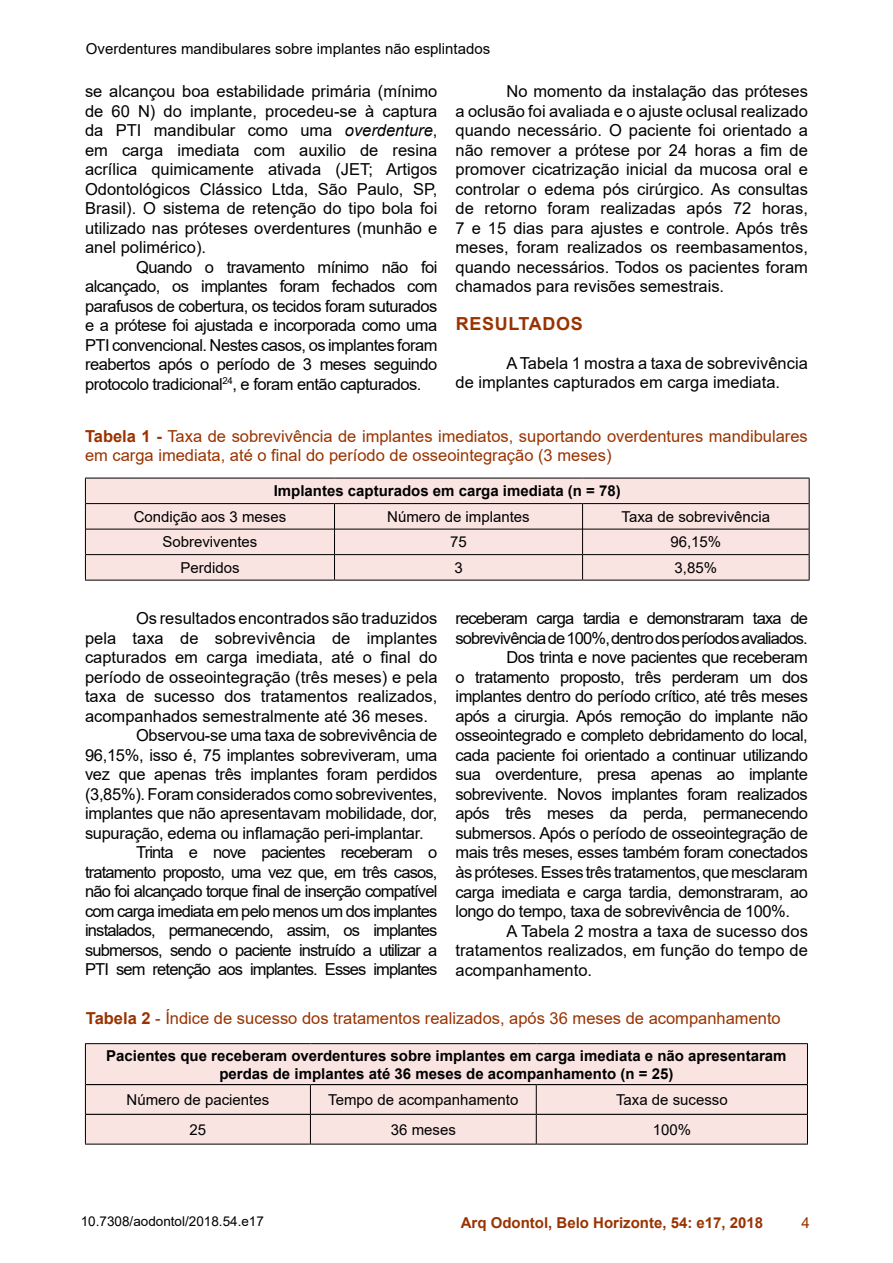
<style>
.page{position:relative;width:893px;height:1263px;background:#fff}
.page>*{position:absolute;margin:0;border:0;box-sizing:border-box;transform-origin:0 0}
.t1{font:700 18px "Arial";letter-spacing:.035em;color:#930}
.t2{font:16.5px/19.5px "Arial";letter-spacing:-.03em;color:#000;text-align:justify}
.t3{font:16.5px/19.5px "Arial";color:#000}
.t4{font:16.5px "Arial";letter-spacing:-.05em;color:#000}
.t5{font:16.5px/19.5px "Arial";color:#930}
.t6{font:15px "Arial";color:#000}
.t7{font:700 15px/18px "Arial";color:#000;text-align:center}
.t8{font:700 15px "Arial";color:#930}
.t9{font:15px "Arial";color:#930}
.t10{font:13.5px "Arial";color:#000}
.s1{font-style:italic}
.s2{font-weight:700}
</style>
<div class="page">
<div style="left:86px;top:479px;width:723px;height:101px;background:#f9e4e2"></div>
<hr style="left:86px;top:503px;width:248px;height:1px;background:#000">
<hr style="left:334px;top:503px;width:249px;height:1px;background:#000">
<hr style="left:583px;top:503px;width:226px;height:1px;background:#000">
<hr style="left:86px;top:529px;width:248px;height:1px;background:#000">
<hr style="left:335px;top:529px;width:247px;height:1px;background:#000">
<hr style="left:583px;top:529px;width:226px;height:1px;background:#000">
<hr style="left:86px;top:554px;width:248px;height:1px;background:#000">
<hr style="left:335px;top:554px;width:247px;height:1px;background:#000">
<hr style="left:583px;top:554px;width:226px;height:1px;background:#000">
<hr style="left:85px;top:478px;width:249px;height:1px;background:#000">
<hr style="left:334px;top:478px;width:249px;height:1px;background:#000">
<hr style="left:583px;top:478px;width:226px;height:1px;background:#000">
<svg style="left:85px;top:478px;width:1px;height:102px"></svg>
<svg style="left:334px;top:504px;width:1px;height:76px"></svg>
<svg style="left:582px;top:504px;width:1px;height:76px"></svg>
<svg style="left:809px;top:478px;width:1px;height:102px"></svg>
<hr style="left:85px;top:580px;width:249px;height:1px;background:#000">
<hr style="left:334px;top:580px;width:249px;height:1px;background:#000">
<hr style="left:583px;top:580px;width:226px;height:1px;background:#000">
<div style="left:86px;top:1044px;width:721px;height:100px;background:#f9e4e2"></div>
<hr style="left:86px;top:1084px;width:224px;height:1px;background:#000">
<hr style="left:310px;top:1084px;width:226px;height:1px;background:#000">
<hr style="left:536px;top:1084px;width:271px;height:1px;background:#000">
<hr style="left:86px;top:1114px;width:224px;height:1px;background:#000">
<hr style="left:311px;top:1114px;width:225px;height:1px;background:#000">
<hr style="left:537px;top:1114px;width:270px;height:1px;background:#000">
<hr style="left:85px;top:1043px;width:225px;height:1px;background:#000">
<hr style="left:85px;top:1044px;width:1px;height:40px;background:#000">
<hr style="left:310px;top:1043px;width:226px;height:1px;background:#000">
<hr style="left:536px;top:1043px;width:272px;height:1px;background:#000">
<hr style="left:807px;top:1044px;width:1px;height:40px;background:#000">
<hr style="left:85px;top:1084px;width:1px;height:30px;background:#000">
<svg style="left:310px;top:1085px;width:1px;height:29px"></svg>
<svg style="left:536px;top:1085px;width:1px;height:29px"></svg>
<hr style="left:807px;top:1084px;width:1px;height:30px;background:#000">
<hr style="left:85px;top:1114px;width:1px;height:30px;background:#000">
<hr style="left:310px;top:1114px;width:1px;height:30px;background:#000">
<hr style="left:536px;top:1114px;width:1px;height:30px;background:#000">
<hr style="left:807px;top:1114px;width:1px;height:30px;background:#000">
<hr style="left:85px;top:1144px;width:225px;height:1px;background:#000">
<hr style="left:310px;top:1144px;width:226px;height:1px;background:#000">
<hr style="left:536px;top:1144px;width:272px;height:1px;background:#000">
<p class="t6" style="left:86px;top:38px;width:406px">Overdentures mandibulares sobre implantes não esplintados</p>
<p class="t2" style="left:85px;top:81px;width:354px">se alcançou boa estabilidade primária (mínimo de 60 N) do implante, procedeu-se à captura da PTI mandibular como uma <span class="s1">overdenture</span>, em carga imediata com auxilio de resina acrílica quimicamente ativada (JET; Artigos Odontológicos Clássico Ltda, São Paulo, SP, Brasil). O sistema de retenção do tipo bola foi utilizado nas próteses overdentures (munhão e anel polimérico).</p>
<p class="t2" style="left:85px;top:257px;width:354px;text-indent:51px">Quando o travamento mínimo não foi alcançado, os implantes foram fechados com parafusos de cobertura, os tecidos foram suturados e a prótese foi ajustada e incorporada como uma PTI convencional. Nestes casos, os implantes foram reabertos após o período de 3 meses seguindo protocolo tradicional<sup>24</sup>, e foram então capturados.</p>
<p class="t2" style="left:455px;top:81px;width:354px;text-indent:51px">No momento da instalação das próteses a oclusão foi avaliada e o ajuste oclusal realizado quando necessário. O paciente foi orientado a não remover a prótese por 24 horas a fim de promover cicatrização inicial da mucosa oral e controlar o edema pós cirúrgico. As consultas de retorno foram realizadas após 72 horas, 7 e 15 dias para ajustes e controle. Após três meses, foram realizados os reembasamentos, quando necessários. Todos os pacientes foram chamados para revisões semestrais.</p>
<p class="t1" style="left:456px;top:311px;width:129px">RESULTADOS</p>
<p class="t3" style="left:455px;top:353px;width:354px;text-indent:51px">A Tabela 1 mostra a taxa de sobrevivência de implantes capturados em carga imediata.</p>
<p class="t5" style="left:85px;top:426px;width:724px"><span class="s2">Tabela 1 -</span> Taxa de sobrevivência de implantes imediatos, suportando overdentures mandibulares em carga imediata, até o final do período de osseointegração (3 meses)</p>
<p class="t7" style="left:274px;top:482px;width:349px">Implantes capturados em carga imediata (n = 78)</p>
<p class="t6" style="left:134px;top:506px;width:154px">Condição aos 3 meses</p>
<p class="t6" style="left:387px;top:506px;width:144px">Número de implantes</p>
<p class="t6" style="left:622px;top:506px;width:150px">Taxa de sobrevivência</p>
<p class="t6" style="left:162px;top:532px;width:97px">Sobreviventes</p>
<p class="t6" style="left:450px;top:532px;width:18px">75</p>
<p class="t6" style="left:670px;top:532px;width:52px">96,15%</p>
<p class="t6" style="left:180px;top:557px;width:61px">Perdidos</p>
<p class="t6" style="left:454px;top:557px;width:10px">3</p>
<p class="t6" style="left:675px;top:557px;width:44px">3,85%</p>
<p class="t3" style="left:136px;top:609px;width:303px">Os resultados encontrados são traduzidos</p>
<p class="t3" style="left:85px;top:628px;width:354px">pela taxa de sobrevivência de implantes</p>
<p class="t3" style="left:85px;top:648px;width:354px">capturados em carga imediata, até o final do</p>
<p class="t3" style="left:85px;top:667px;width:354px">período de osseointegração (três meses) e pela</p>
<p class="t3" style="left:85px;top:687px;width:354px">taxa de sucesso dos tratamentos realizados,</p>
<p class="t3" style="left:85px;top:706px;width:344px">acompanhados semestralmente até 36 meses.</p>
<p class="t2" style="left:136px;top:726px;width:303px">Observou-se uma taxa de sobrevivência de</p>
<p class="t2" style="left:85px;top:745px;width:354px">96,15%, isso é, 75 implantes sobreviveram, uma</p>
<p class="t2" style="left:85px;top:765px;width:354px">vez que apenas três implantes foram perdidos</p>
<p class="t2" style="left:85px;top:784px;width:354px">(3,85%). Foram considerados como sobreviventes,</p>
<p class="t2" style="left:85px;top:804px;width:354px">implantes que não apresentavam mobilidade, dor,</p>
<p class="t2" style="left:85px;top:823px;width:340px">supuração, edema ou inflamação peri-implantar.</p>
<p class="t4" style="left:136px;top:841px;width:303px">Trinta e nove pacientes receberam o</p>
<p class="t4" style="left:85px;top:861px;width:354px">tratamento proposto, uma vez que, em três casos,</p>
<p class="t4" style="left:85px;top:880px;width:354px">não foi alcançado torque final de inserção compatível</p>
<p class="t4" style="left:85px;top:900px;width:354px">com carga imediata em pelo menos um dos implantes</p>
<p class="t4" style="left:85px;top:919px;width:354px">instalados, permanecendo, assim, os implantes</p>
<p class="t4" style="left:85px;top:939px;width:354px">submersos, sendo o paciente instruído a utilizar a</p>
<p class="t4" style="left:85px;top:958px;width:354px">PTI sem retenção aos implantes. Esses implantes</p>
<p class="t4" style="left:455px;top:607px;width:354px">receberam carga tardia e demonstraram taxa de</p>
<p class="t4" style="left:455px;top:627px;width:354px">sobrevivência de 100%, dentro dos períodos avaliados.</p>
<p class="t2" style="left:506px;top:648px;width:303px">Dos trinta e nove pacientes que receberam</p>
<p class="t2" style="left:455px;top:667px;width:354px">o tratamento proposto, três perderam um dos</p>
<p class="t2" style="left:455px;top:687px;width:354px">implantes dentro do período crítico, até três meses</p>
<p class="t2" style="left:455px;top:706px;width:354px">após a cirurgia. Após remoção do implante não</p>
<p class="t2" style="left:455px;top:726px;width:354px">osseointegrado e completo debridamento do local,</p>
<p class="t2" style="left:455px;top:745px;width:354px">cada paciente foi orientado a continuar utilizando</p>
<p class="t2" style="left:455px;top:765px;width:354px">sua overdenture, presa apenas ao implante</p>
<p class="t2" style="left:455px;top:784px;width:354px">sobrevivente. Novos implantes foram realizados</p>
<p class="t2" style="left:455px;top:804px;width:354px">após três meses da perda, permanecendo</p>
<p class="t2" style="left:455px;top:823px;width:354px">submersos. Após o período de osseointegração de</p>
<p class="t2" style="left:455px;top:843px;width:354px">mais três meses, esses também foram conectados</p>
<p class="t2" style="left:455px;top:862px;width:354px">às próteses. Esses três tratamentos, que mesclaram</p>
<p class="t2" style="left:455px;top:882px;width:354px">carga imediata e carga tardia, demonstraram, ao</p>
<p class="t2" style="left:455px;top:901px;width:336px">longo do tempo, taxa de sobrevivência de 100%.</p>
<p class="t3" style="left:506px;top:921px;width:303px">A Tabela 2 mostra a taxa de sucesso dos</p>
<p class="t3" style="left:455px;top:940px;width:354px">tratamentos realizados, em função do tempo de</p>
<p class="t3" style="left:455px;top:960px;width:138px">acompanhamento.</p>
<p class="t5" style="left:86px;top:1008px;width:696px"><span class="s2">Tabela 2</span> - Índice de sucesso dos tratamentos realizados, após 36 meses de acompanhamento</p>
<p class="t7" style="left:106px;top:1046px;width:682px">Pacientes que receberam overdentures sobre implantes em carga imediata e não apresentaram perdas de implantes até 36 meses de acompanhamento (n = 25)</p>
<p class="t6" style="left:127px;top:1089px;width:144px">Número de pacientes</p>
<p class="t6" style="left:328px;top:1089px;width:192px">Tempo de acompanhamento</p>
<p class="t6" style="left:616px;top:1089px;width:113px">Taxa de sucesso</p>
<p class="t6" style="left:190px;top:1119px;width:18px">25</p>
<p class="t6" style="left:391px;top:1119px;width:67px">36 meses</p>
<p class="t6" style="left:653px;top:1119px;width:40px">100%</p>
<p class="t10" style="left:81px;top:1212px;width:185px">10.7308/aodontol/2018.54.e17</p>
<p class="t8" style="left:461px;top:1212px;width:304px">Arq Odontol, Belo Horizonte, 54: e17, 2018</p>
<p class="t9" style="left:801px;top:1212px;width:10px">4</p>
</div>
